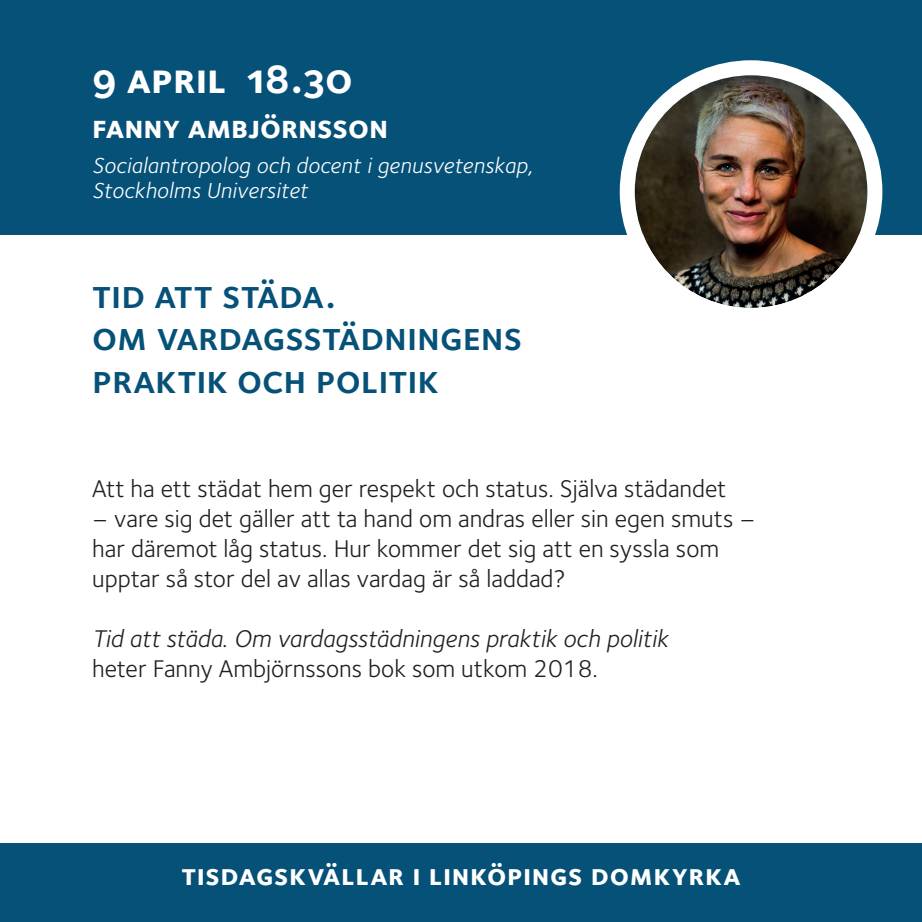
<style>
.page{position:relative;width:922px;height:922px;background:#fff}
.page>*{position:absolute;margin:0;border:0;box-sizing:border-box;transform-origin:0 0}
.t1{font:42.5px "Foundry Sterling Bold Expert";color:#fff}
.t2{font:40px/42.5px "Foundry Sterling Demi Expert";color:#065178}
.t3{font:32.5px "Foundry Sterling Bold Expert";color:#fff}
.t4{font:30px "Foundry Sterling Bold Expert";letter-spacing:.02em;color:#fff}
.t5{font:25px/30px "Foundry Sterling";color:#231f20}
.t6{font:italic 25px "Foundry Sterling";color:#231f20}
.t7{font:italic 22.5px/25px "Foundry Sterling";letter-spacing:.01em;color:#fff}
</style>
<div class="page">
<div style="left:0;top:0;width:921px;height:234px;background:#065178"></div>
<div style="left:0;top:843px;width:921px;height:78px;background:#065178"></div>
<img style="left:634px;top:75px;width:233px;height:233px;border-radius:116px">
<div style="left:619px;top:60px;width:263px;height:263px;border:15px solid #fff;border-radius:50%"></div>
<h1 class="t1" style="left:92px;top:49px;width:260px">9 april 18.30</h1>
<h3 class="t3" style="left:92px;top:104px;width:297px">fanny ambjörnsson</h3>
<p class="t7" style="left:92px;top:152px;width:441px">Socialantropolog och docent i genusvetenskap,<br>Stockholms Universitet</p>
<h2 class="t2" style="left:92px;top:272px;width:431px">tid att städa.<br>om vardagsstädningens praktik och politik</h2>
<p class="t5" style="left:92px;top:472px;width:635px">Att ha ett städat hem ger respekt och status. Själva städandet</p>
<p class="t5" style="left:92px;top:502px;width:664px">– vare sig det gäller att ta hand om andras eller sin egen smuts – har däremot låg status. Hur kommer det sig att en syssla som upptar så stor del av allas vardag är så laddad?</p>
<p class="t6" style="left:92px;top:620px;width:577px">Tid att städa. Om vardagsstädningens praktik och politik</p>
<p class="t5" style="left:92px;top:652px;width:507px">heter Fanny Ambjörnssons bok som utkom 2018.</p>
<p class="t4" style="left:181px;top:853px;width:560px">tisdagskvällar i linköpings domkyrka</p>
</div>
